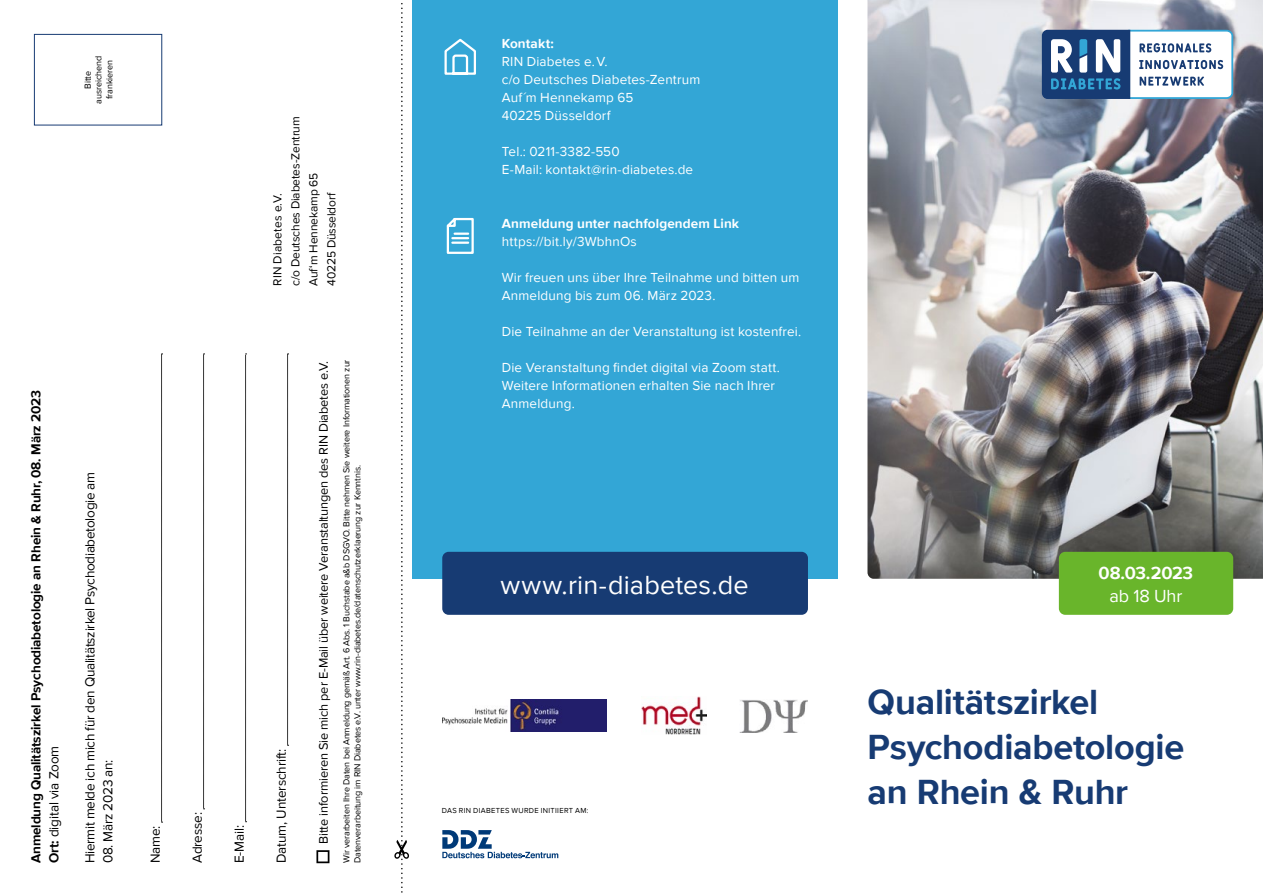
<style>
.page{position:relative;width:1263px;height:893px;background:#fff}
.page>*{position:absolute;margin:0;border:0;box-sizing:border-box;transform-origin:0 0}
.t1{font:700 36px/45px "Proxima Nova";letter-spacing:-.005em;color:#173b73}
.t2{font:27px "Proxima Nova";letter-spacing:.005em;color:#fff}
.t3{font:700 18px "Proxima Nova";letter-spacing:-.015em;color:#fff}
.t4{font:18px "Proxima Nova";letter-spacing:-.01em;color:#fff}
.t5{font:13.5px/18px "Proxima Nova";letter-spacing:.01em;color:#fff}
.t6{font:13.5px "Proxima Nova";letter-spacing:-.02em;color:#000}
.t7{font:700 13.5px/18px "Proxima Nova";letter-spacing:-.01em;color:#000}
.t8{font:700 13.5px "Proxima Nova";letter-spacing:.01em;color:#fff}
.t9{font:12.75px "Proxima Nova";letter-spacing:-.01em;color:#000}
.t10{font:12px/18px "Proxima Nova";letter-spacing:-.01em;color:#000}
.t11{font:9px/10.8px "Proxima Nova";letter-spacing:-.01em;color:#000}
.t12{font:7.5px "Proxima Nova";letter-spacing:.045em;color:#000}
.s1{font-weight:400}
</style>
<div class="page">
<img style="left:867px;top:0;width:396px;height:579px">
<svg style="left:161px;top:354px;width:2px;height:469px"></svg>
<svg style="left:203px;top:354px;width:2px;height:456px"></svg>
<svg style="left:245px;top:354px;width:2px;height:468px"></svg>
<svg style="left:287px;top:354px;width:2px;height:392px"></svg>
<svg style="left:316px;top:850px;width:13px;height:13px"></svg>
<svg style="left:394px;top:3px;width:15px;height:890px"></svg>
<div style="left:412px;top:0;width:426px;height:579px;background:#33a6d6"></div>
<div style="left:442px;top:552px;width:366px;height:63px;background:#173b73;border-radius:6px"></div>
<svg style="left:442px;top:830px;width:116px;height:28px"></svg>
<div style="left:34px;top:34px;width:128px;height:91px;border:1px solid #173b73"></div>
<div style="left:1059px;top:552px;width:174px;height:63px;background:#69b52b;border-radius:6px"></div>
<svg style="left:444px;top:39px;width:32px;height:36px"></svg>
<svg style="left:446px;top:218px;width:28px;height:36px"></svg>
<svg style="left:1042px;top:30px;width:191px;height:69px"></svg>
<img style="left:442px;top:700px;width:165px;height:31px">
<img style="left:641px;top:696px;width:66px;height:39px">
<img style="left:740px;top:700px;width:68px;height:32px">
<p class="t11" style="left:82px;top:104px;width:49px;text-align:center;rotate:-90deg">Bitte ausreichend frankieren</p>
<p class="t7" style="left:27px;top:863px;width:475px;rotate:-90deg">Anmeldung Qualitätszirkel Psychodiabetologie an Rhein &amp; Ruhr, 08. März 2023<br>Ort: <span class="s1">digital via Zoom</span></p>
<p class="t6" style="left:80px;top:863px;width:393px;rotate:-90deg">Hiermit melde ich mich für den Qualitätszirkel Psychodiabetologie am</p>
<p class="t6" style="left:98px;top:863px;width:105px;rotate:-90deg">08. März 2023 an:</p>
<p class="t6" style="left:145px;top:863px;width:39px;rotate:-90deg">Name:</p>
<p class="t6" style="left:187px;top:863px;width:53px;rotate:-90deg">Adresse:</p>
<p class="t10" style="left:268px;top:286px;width:171px;rotate:-90deg">RIN Diabetes e.V.<br>c/o Deutsches Diabetes-Zentrum<br>Auf‘m Hennekamp 65<br>40225 Düsseldorf</p>
<p class="t6" style="left:229px;top:863px;width:40px;rotate:-90deg">E-Mail:</p>
<p class="t6" style="left:271px;top:863px;width:116px;rotate:-90deg">Datum, Unterschrift:</p>
<p class="t9" style="left:314px;top:844px;width:484px;rotate:-90deg">Bitte informieren Sie mich per E-Mail über weitere Veranstaltungen des RIN Diabetes e.V.</p>
<p class="t11" style="left:341px;top:863px;width:505px;rotate:-90deg">Wir verarbeiten Ihre Daten bei Anmeldung gemäß Art. 6 Abs. 1 Buchstabe a&amp;b DSGVO. Bitte nehmen Sie weitere Informationen zur<br>Datenverarbeitung im RIN Diabetes e.V. unter www.rin-diabetes.de/datenschutzerklaerung zur Kenntnis.</p>
<p class="t8" style="left:502px;top:33px;width:54px">Kontakt:</p>
<p class="t5" style="left:502px;top:52px;width:200px">RIN Diabetes e. V.<br>c/o Deutsches Diabetes-Zentrum<br>Auf´m Hennekamp 65<br>40225 Düsseldorf</p>
<p class="t5" style="left:502px;top:142px;width:193px">Tel.: 0211-3382-550<br>E-Mail: kontakt@rin-diabetes.de</p>
<p class="t8" style="left:502px;top:213px;width:239px">Anmeldung unter nachfolgendem Link</p>
<p class="t5" style="left:502px;top:232px;width:137px">https://bit.ly/3WbhnOs</p>
<p class="t5" style="left:502px;top:268px;width:299px">Wir freuen uns über Ihre Teilnahme und bitten um<br>Anmeldung bis zum 06. März 2023.</p>
<p class="t5" style="left:502px;top:322px;width:301px">Die Teilnahme an der Veranstaltung ist kostenfrei.</p>
<p class="t5" style="left:502px;top:358px;width:280px">Die Veranstaltung findet digital via Zoom statt.<br>Weitere Informationen erhalten Sie nach Ihrer<br>Anmeldung.</p>
<h2 class="t2" style="left:500px;top:565px;width:250px">www.rin-diabetes.de</h2>
<p class="t12" style="left:442px;top:805px;width:148px">DAS RIN DIABETES WURDE INITIIERT AM:</p>
<h3 class="t3" style="left:1098px;top:560px;width:96px">08.03.2023</h3>
<h3 class="t4" style="left:1109px;top:582px;width:74px">ab 18 Uhr</h3>
<h1 class="t1" style="left:867px;top:678px;width:318px">Qualitätszirkel<br>Psychodiabetologie an Rhein &amp; Ruhr</h1>
</div>
